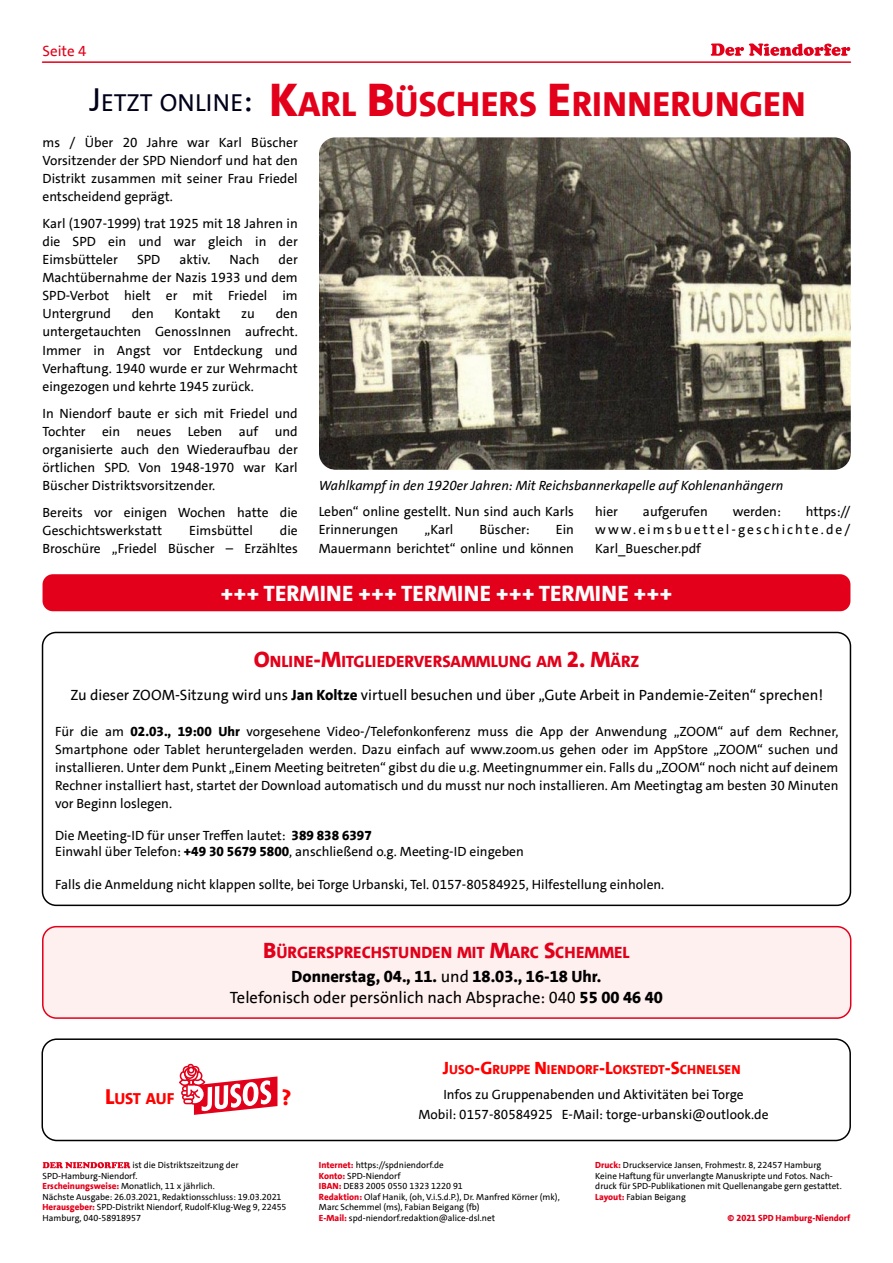
<style>
.page{position:relative;width:893px;height:1263px;background:#fff}
.page>*{position:absolute;margin:0;border:0;box-sizing:border-box;transform-origin:0 0}
.t1{font:800 35.4px "SPD The Sans";color:#e2001a}
.t2{font:800 22.5px "SPD The Sans";color:#fff}
.t3{font:800 21.9px "SPD The Sans";color:#f00}
.t4{font:800 16.5px/24.6px "SPD The Sans";color:#000;text-align:center}
.t5{font:16.5px "SPD The Sans";color:#000}
.t6{font:800 16.5px "SPD The Sans";color:#e2001a}
.t7{font:800 16.2px "SPD The Sans";letter-spacing:-.01em;color:#f00}
.t8{font:15px "SPD The Sans";color:#000}
.t9{font:15px "SPD The Sans";color:#e2001a}
.t10{font:13.5px/18px "SPD The Sans";color:#000;text-align:justify}
.t11{font:italic 13.5px "SPD The Sans";color:#000}
.t12{font:800 13.2px "SPD The Sans";color:#f00}
.t13{font:9px/10.5px "SPD The Sans";color:#000}
.t14{font:800 9px "SPD The Sans";color:#e2001a}
.s1{font-weight:400;font-size:33.75px;color:#00001a}
.s2{font-weight:400;font-size:24.9px;color:#00001a}
.s3{font-size:48px}
.s4{font-size:22.5px}
.s5{font-weight:800}
.s6{font-size:22.5px;color:#e2001a}
.s7{color:#e2001a}
.s8{font-weight:400}
.s9{font-size:18px}
.s10{font-size:21.9px}
.s11{font-weight:800;color:#e2001a}
</style>
<div class="page">
<div style="left:43px;top:574px;width:807px;height:37px;background:#e2001a;border-radius:10px"></div>
<div style="left:42px;top:926px;width:809px;height:93px;background:#fff0f0;border:2px solid #e2001a;border-radius:14px"></div>
<div style="left:42px;top:632px;width:809px;height:274px;border:2px solid #000;border-radius:14px"></div>
<hr style="left:43px;top:61px;width:807px;height:2px;background:#e2001a">
<svg style="left:43px;top:1162px;width:87px;height:6px"></svg>
<svg style="left:711px;top:43px;width:139px;height:13px"></svg>
<div style="left:42px;top:1038px;width:809px;height:103px;border:2px solid #000;border-radius:15px"></div>
<img style="left:319px;top:137px;width:532px;height:333px;border-radius:17px">
<svg style="left:179px;top:1064px;width:98px;height:51px"></svg>
<p class="t9" style="left:43px;top:45px;width:45px">Seite 4</p>
<h1 class="t1" style="left:89px;top:90px;width:717px"><span class="s1">J</span><span class="s2">ETZT ONLINE</span><span class="s1">:</span> <span class="s3">K</span>ARL <span class="s3">B</span>ÜSCHERS <span class="s3">E</span>RINNERUNGEN</h1>
<p class="t10" style="left:43px;top:135px;width:257px">ms / Über 20 Jahre war Karl Büscher Vorsitzender der SPD Niendorf und hat den Distrikt zusammen mit seiner Frau Friedel entscheidend geprägt.</p>
<p class="t10" style="left:43px;top:216px;width:257px">Karl (1907-1999) trat 1925 mit 18 Jahren in die SPD ein und war gleich in der Eimsbütteler</p>
<p class="t10" style="left:43px;top:252px;width:257px;text-indent:236px">der Machtübernahme der Nazis 1933 und dem SPD-Verbot hielt er mit Friedel im Untergrund</p>
<p class="t10" style="left:137px;top:252px;width:25px">SPD</p>
<p class="t10" style="left:179px;top:252px;width:32px">aktiv.</p>
<p class="t10" style="left:230px;top:252px;width:32px">Nach</p>
<p class="t10" style="left:43px;top:306px;width:257px;text-indent:233px">den untergetauchten GenossInnen aufrecht.<br>Immer in Angst vor Entdeckung und Verhaftung. 1940 wurde er zur Wehrmacht eingezogen und kehrte 1945 zurück.</p>
<p class="t10" style="left:43px;top:405px;width:257px">In Niendorf baute er sich mit Friedel und Tochter ein neues Leben auf und organisierte auch den Wiederaufbau der örtlichen SPD. Von 1948-1970 war Karl Büscher Distriktsvorsitzender.</p>
<p class="t10" style="left:43px;top:504px;width:257px">Bereits vor einigen Wochen hatte die<br>Geschichtswerkstatt</p>
<p class="t10" style="left:132px;top:306px;width:24px">den</p>
<p class="t10" style="left:174px;top:306px;width:48px">Kontakt</p>
<p class="t10" style="left:241px;top:306px;width:15px">zu</p>
<p class="t11" style="left:319px;top:480px;width:466px">Wahlkampf in den 1920er Jahren: Mit Reichsbannerkapelle auf Kohlenanhängern</p>
<p class="t10" style="left:595px;top:504px;width:257px;text-indent:211px">https:// www.eimsbuettel-geschichte.de/ Karl_Buescher.pdf</p>
<p class="t10" style="left:319px;top:504px;width:257px">Leben“ online gestellt. Nun sind auch Karls<br>Erinnerungen</p>
<p class="t10" style="left:595px;top:504px;width:24px">hier</p>
<p class="t10" style="left:643px;top:504px;width:66px">aufgerufen</p>
<p class="t10" style="left:733px;top:504px;width:50px">werden:</p>
<p class="t10" style="left:424px;top:522px;width:30px">„Karl</p>
<p class="t10" style="left:479px;top:522px;width:52px">Büscher:</p>
<p class="t10" style="left:319px;top:522px;width:257px;text-align:right">Ein<br>Mauermann berichtet“ online und können</p>
<p class="t10" style="left:43px;top:522px;width:257px;text-align:right">die<br>Broschüre „Friedel Büscher – Erzähltes</p>
<p class="t10" style="left:189px;top:522px;width:65px">Eimsbüttel</p>
<h2 class="t2" style="left:221px;top:584px;width:453px">+++ TERMINE +++ TERMINE +++ TERMINE +++</h2>
<p class="t6" style="left:254px;top:655px;width:387px"><span class="s4">O</span>NLINE<span class="s4">-M</span>ITGLIEDERVERSAMMLUNG AM <span class="s4">2. M</span>ÄRZ</p>
<p class="t8" style="left:70px;top:689px;width:754px">Zu dieser ZOOM-Sitzung wird uns <span class="s5">Jan Koltze</span> virtuell besuchen und über „Gute Arbeit in Pandemie-Zeiten“ sprechen!</p>
<p class="t10" style="left:55px;top:724px;width:785px">Für die am <span class="s5">02.03., 19:00 Uhr</span> vorgesehene Video-/Telefonkonferenz muss die App der Anwendung „ZOOM“ auf dem Rechner, Smartphone oder Tablet heruntergeladen werden. Dazu einfach auf www.zoom.us gehen oder im AppStore „ZOOM“ suchen und installieren. Unter dem Punkt „Einem Meeting beitreten“ gibst du die u.g. Meetingnummer ein. Falls du „ZOOM“ noch nicht auf deinem Rechner installiert hast, startet der Download automatisch und du musst nur noch installieren. Am Meetingtag am besten 30 Minuten vor Beginn loslegen.</p>
<p class="t10" style="left:55px;top:828px;width:470px;line-height:16.5px">Die Meeting-ID für unser Treffen lautet: <span class="s5">389 838 6397<br></span>Einwahl über Telefon: <span class="s5">+49 30 5679 5800</span>, anschließend o.g. Meeting-ID eingeben</p>
<p class="t10" style="left:55px;top:877px;width:611px">Falls die Anmeldung nicht klappen sollte, bei Torge Urbanski, Tel. 0157-80584925, Hilfestellung einholen.</p>
<p class="t4" style="left:263px;top:941px;width:368px"><span class="s6">B</span><span class="s7">ÜRGERSPRECHSTUNDEN MIT</span> <span class="s6">M</span><span class="s7">ARC</span> <span class="s6">S</span><span class="s7">CHEMMEL<br></span>Donnerstag, 04., 11. <span class="s8">und</span> 18.03., 16-18 Uhr.</p>
<p class="t5" style="left:230px;top:991px;width:435px">Telefonisch oder persönlich nach Absprache: 040 <span class="s5">55 00 46 40</span></p>
<p class="t12" style="left:443px;top:1064px;width:299px"><span class="s9">J</span>USO<span class="s9">-G</span>RUPPE <span class="s9">N</span>IENDORF<span class="s9">-L</span>OKSTEDT<span class="s9">-S</span>CHNELSEN</p>
<p class="t7" style="left:105px;top:1092px;width:71px"><span class="s10">L</span>UST AUF</p>
<h3 class="t3" style="left:282px;top:1089px;width:11px">?</h3>
<p class="t10" style="left:418px;top:1086px;width:352px;line-height:19.5px;text-align:center">Infos zu Gruppenabenden und Aktivitäten bei Torge<br>Mobil: 0157-80584925 E-Mail: torge-urbanski@outlook.de</p>
<p class="t13" style="left:43px;top:1161px;width:246px;text-indent:90px">ist die Distriktszeitzung der SPD-Hamburg-Niendorf.<br><span class="s11">Erscheinungsweise:</span> Monatlich, 11 x jährlich.<br>Nächste Ausgabe: 26.03.2021, Redaktionsschluss: 19.03.2021<br><span class="s11">Herausgeber:</span> SPD-Distrikt Niendorf, Rudolf-Klug-Weg 9, 22455<br>Hamburg, 040-58918957</p>
<p class="t13" style="left:319px;top:1161px;width:242px"><span class="s11">Internet:</span> https://spdniendorf.de<br><span class="s11">Konto:</span> SPD-Niendorf<br><span class="s11">IBAN:</span> DE83 2005 0550 1323 1220 91<br><span class="s11">Redaktion:</span> Olaf Hanik, (oh, V.i.S.d.P.), Dr. Manfred Körner (mk), Marc Schemmel (ms), Fabian Beigang (fb)<br><span class="s11">E-Mail:</span> spd-niendorf.redaktion@alice-dsl.net</p>
<p class="t13" style="left:595px;top:1161px;width:248px"><span class="s11">Druck:</span> Druckservice Jansen, Frohmestr. 8, 22457 Hamburg Keine Haftung für unverlangte Manuskripte und Fotos. Nach&shy;druck für SPD-Publikationen mit Quellenangabe gern gestattet.<br><span class="s11">Layout:</span> Fabian Beigang</p>
<p class="t14" style="left:728px;top:1214px;width:124px">© 2021 SPD Hamburg-Niendorf</p>
</div>
